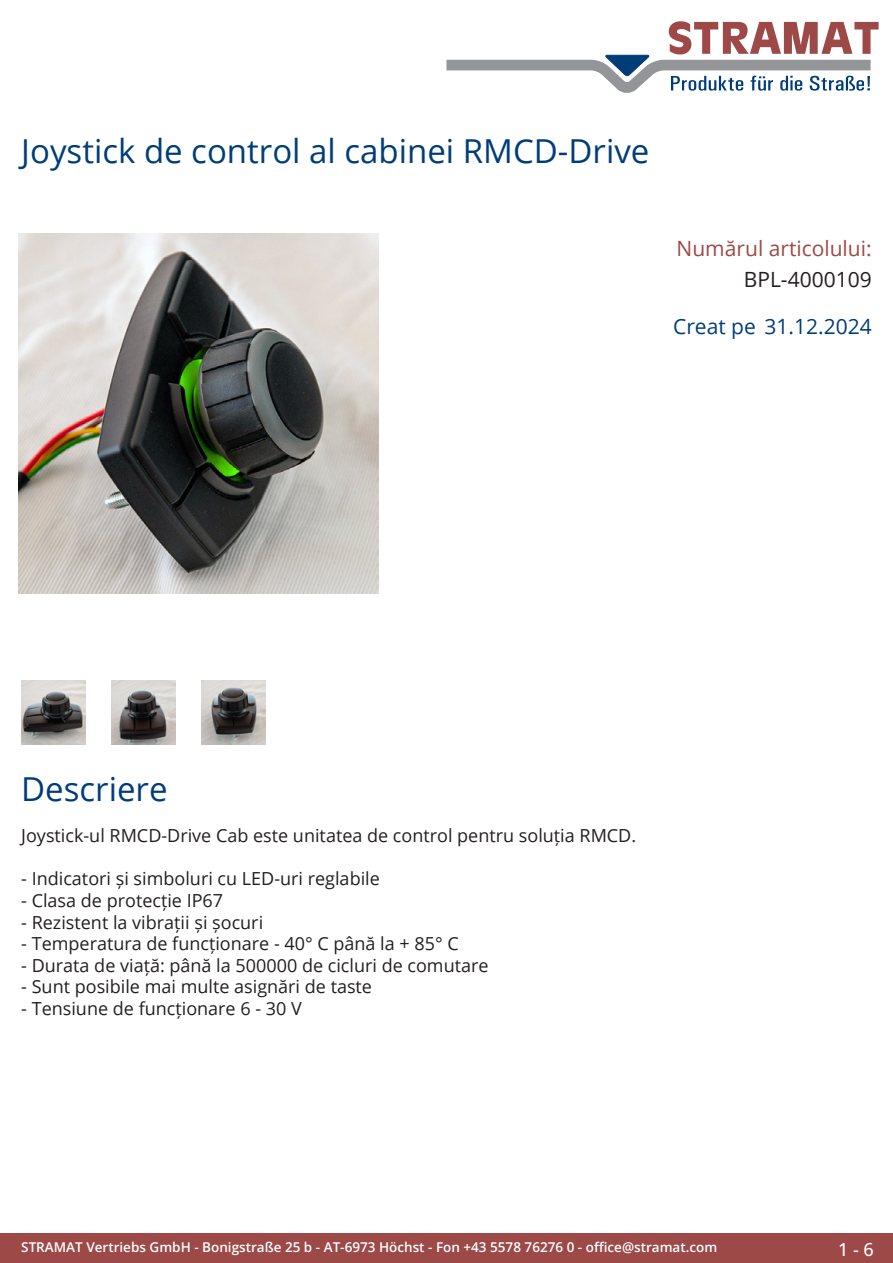
<style>
.page{position:relative;width:893px;height:1263px;background:#fff}
.page>*{position:absolute;margin:0;border:0;box-sizing:border-box;transform-origin:0 0}
.Produkttitel{font:33px "Open Sans";color:#003d78}
.TechDaten_Überschrif{font:21px "Open Sans";color:#9c4948}
.Erstellungsdatum{font:21px "Open Sans";color:#003d78}
.TechDaten_Inhalt{font:21px "Open Sans";color:#231f20}
.Beschreibung_Text{font:18px "Open Sans";color:#231f20}
.t1{font:500 18px "Open Sans";color:#fff}
.t2{font:600 13.5px "Open Sans";color:#fff}
</style>
<div class="page">
<div style="left:0;top:1233px;width:893px;height:30px;background:#9c4948"></div>
<svg style="left:446px;top:21px;width:433px;height:72px"></svg>
<img style="left:18px;top:234px;width:360px;height:360px">
<img style="left:21px;top:680px;width:64px;height:64px">
<img style="left:112px;top:680px;width:63px;height:64px">
<img style="left:202px;top:680px;width:64px;height:64px">
<p class="Produkttitel" style="left:21px;top:128px;width:630px">Joystick de control al cabinei RMCD-Drive</p>
<p class="TechDaten_Überschrif" style="left:677px;top:234px;width:197px">Numărul articolului:</p>
<p class="TechDaten_Inhalt" style="left:744px;top:265px;width:129px">BPL-4000109</p>
<p class="Erstellungsdatum" style="left:673px;top:312px;width:200px">Creat pe 31.12.2024</p>
<p class="Produkttitel" style="left:21px;top:766px;width:148px">Descriere</p>
<p class="Beschreibung_Text" style="left:21px;top:823px;width:616px">Joystick-ul RMCD-Drive Cab este unitatea de control pentru soluția RMCD.</p>
<p class="Beschreibung_Text" style="left:21px;top:866px;width:360px">- Indicatori și simboluri cu LED-uri reglabile</p>
<p class="Beschreibung_Text" style="left:21px;top:888px;width:203px">- Clasa de protecție IP67</p>
<p class="Beschreibung_Text" style="left:21px;top:910px;width:243px">- Rezistent la vibrații și șocuri</p>
<p class="Beschreibung_Text" style="left:21px;top:931px;width:439px">- Temperatura de funcționare - 40° C până la + 85° C</p>
<p class="Beschreibung_Text" style="left:21px;top:953px;width:469px">- Durata de viață: până la 500000 de cicluri de comutare</p>
<p class="Beschreibung_Text" style="left:21px;top:974px;width:352px">- Sunt posibile mai multe asignări de taste</p>
<p class="Beschreibung_Text" style="left:21px;top:996px;width:282px">- Tensiune de funcționare 6 - 30 V</p>
<p class="t2" style="left:21px;top:1238px;width:698px">STRAMAT Vertriebs GmbH - Bonigstraße 25 b - AT-6973 Höchst - Fon +43 5578 76276 0 - office@stramat.com</p>
<p class="t1" style="left:838px;top:1237px;width:37px">1 - 6</p>
</div>
